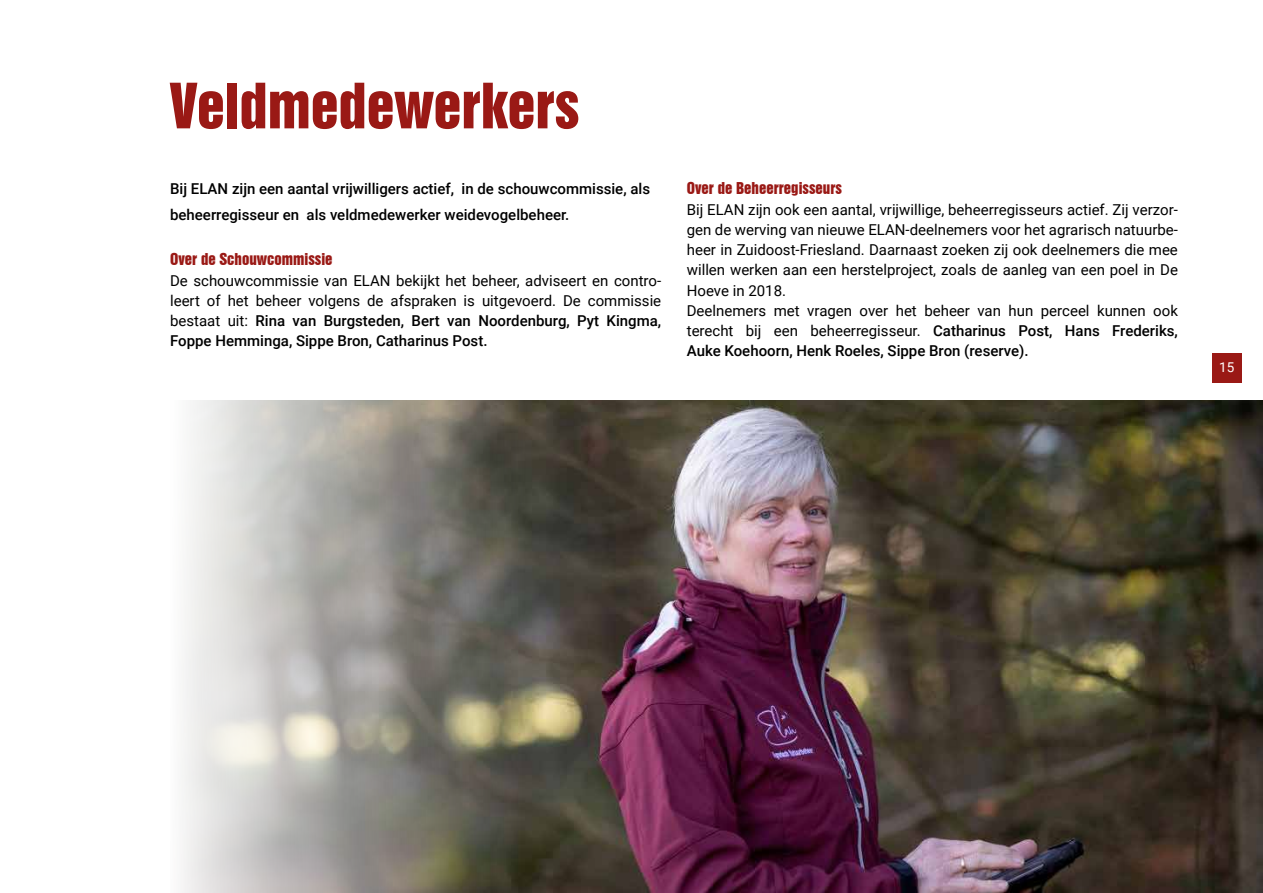
<style>
.page{position:relative;width:1263px;height:893px;background:#fff}
.page>*{position:absolute;margin:0;border:0;box-sizing:border-box;transform-origin:0 0}
.t1{font:57px "Swiss 921 BT Regular A";color:#9a1915}
.t2{font:15px/20.2px "Roboto";color:#000;text-align:justify}
.t3{font:500 15px/25.5px "Roboto";color:#000}
.t4{font:15px "Swiss 921 BT Regular A";color:#9a1915}
.t5{font:13.5px "Roboto";color:#fff}
.s1{font-weight:500}
</style>
<div class="page">
<div style="left:1212px;top:353px;width:30px;height:30px;background:#9a1915"></div>
<img style="left:182px;top:400px;width:1081px;height:493px">
<h1 class="t1" style="left:170px;top:69px;width:411px">Veldmedewerkers</h1>
<p class="t3" style="left:170px;top:175px;width:481px">Bij ELAN zijn een aantal vrijwilligers actief, in de schouwcommissie, als beheerregisseur en als veldmedewerker weidevogelbeheer.</p>
<p class="t4" style="left:170px;top:250px;width:164px">Over de Schouwcommissie</p>
<p class="t2" style="left:170px;top:270px;width:493px">De schouwcommissie van ELAN bekijkt het beheer, adviseert en contro&shy;leert of het beheer volgens de afspraken is uitgevoerd. De commissie bestaat uit: <span class="s1">Rina van Burgsteden, Bert van Noordenburg, Pyt Kingma, Foppe Hemminga, Sippe Bron, Catharinus Post.</span></p>
<p class="t4" style="left:687px;top:179px;width:157px">Over de Beheerregisseurs</p>
<p class="t2" style="left:687px;top:198px;width:493px;text-align:left">Bij ELAN zijn ook een aantal, vrijwillige, beheerregisseurs actief. Zij verzor&shy;gen de werving van nieuwe ELAN-deelnemers voor het agrarisch natuurbe&shy;heer in Zuidoost-Friesland. Daarnaast zoeken zij ook deelnemers die mee willen werken aan een herstelproject, zoals de aanleg van een poel in De Hoeve in 2018.<br>Deelnemers met vragen over het beheer van hun perceel kunnen ook terecht bij een beheerregisseur. <span class="s1">Catharinus Post, Hans Frederiks, Auke Koehoorn, Henk Roeles, Sippe Bron (reserve).</span></p>
<p class="t5" style="left:1219px;top:357px;width:17px">15</p>
</div>
